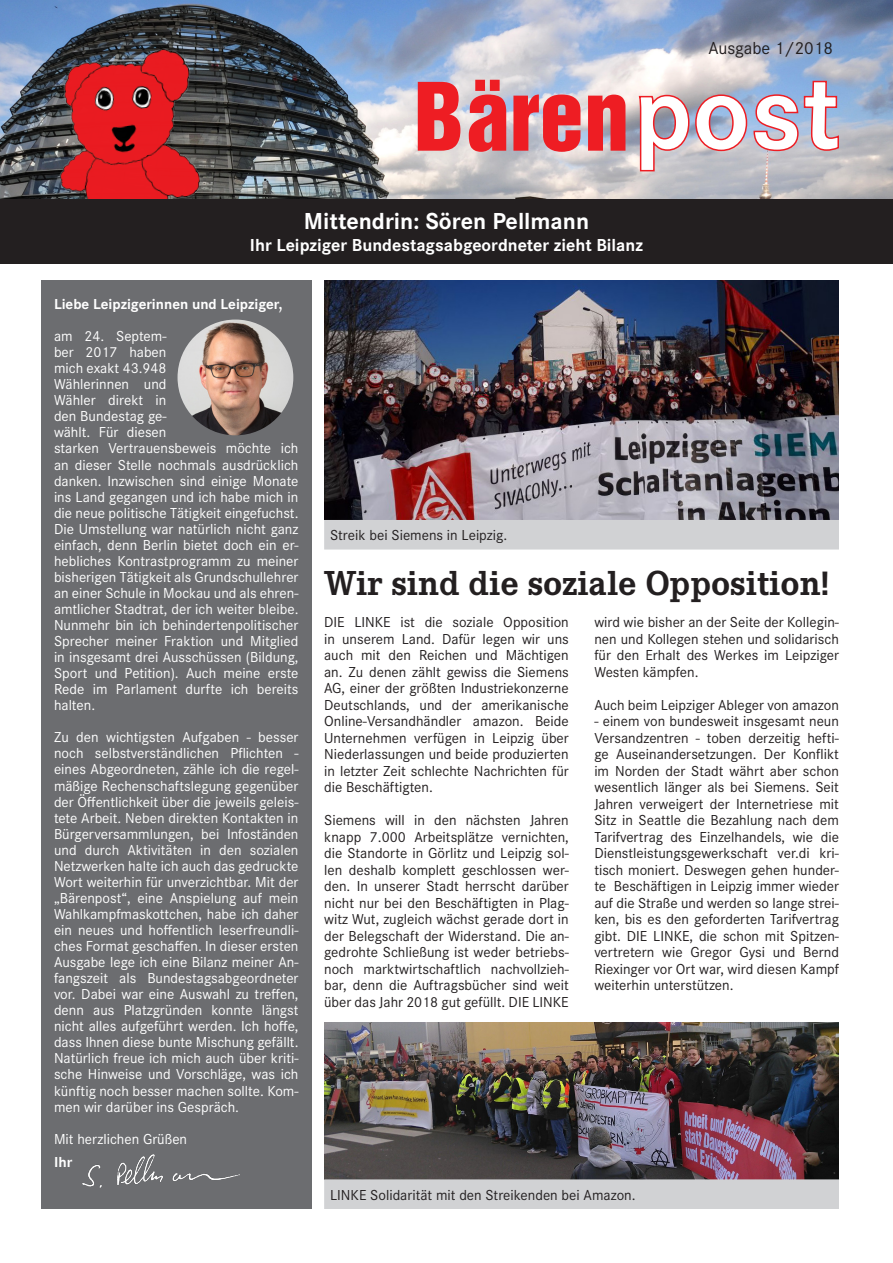
<style>
.page{position:relative;width:893px;height:1263px;background:#fff}
.page>*{position:absolute;margin:0;border:0;box-sizing:border-box;transform-origin:0 0}
.t1{font:700 36px "Corporate E";color:#231f20}
.t2{font:700 24px "Corporate S";color:#fff}
.t3{font:700 18px "Corporate S";color:#fff}
.t4{font:18px "Corporate S";color:#231f20}
.t5{font:15px/16.5px "Corporate S";color:#231f20;text-align:justify}
.t6{font:15px/16px "Corporate S";color:#fff}
.t7{font:700 15px "Corporate S";color:#fff}
</style>
<div class="page">
<img style="left:0;top:0;width:893px;height:199px">
<img style="left:41px;top:36px;width:172px;height:163px">
<div style="left:41px;top:281px;width:270px;height:928px;background:#6c6d70"></div>
<div style="left:0;top:199px;width:893px;height:65px;background:#231f20"></div>
<img style="left:178px;top:320px;width:115px;height:115px;border-radius:58px">
<img style="left:324px;top:281px;width:515px;height:239px">
<img style="left:82px;top:1154px;width:157px;height:34px">
<img style="left:324px;top:1023px;width:515px;height:156px">
<svg style="left:418px;top:80px;width:207px;height:72px;background:#e06870"></svg>
<svg style="left:638px;top:80px;width:202px;height:92px"></svg>
<div style="left:327px;top:523px;width:509px;height:23px;background:#d1d2d4"></div>
<div style="left:324px;top:520px;width:515px;height:29px;border:6px solid #d1d2d4"></div>
<div style="left:327px;top:1182px;width:509px;height:24px;background:#d1d2d4"></div>
<div style="left:324px;top:1179px;width:515px;height:30px;border:6px solid #d1d2d4"></div>
<p class="t2" style="left:304px;top:208px;width:287px">Mittendrin: Sören Pellmann</p>
<p class="t3" style="left:250px;top:235px;width:395px">Ihr Leipziger Bundestagsabgeordneter zieht Bilanz</p>
<p class="t4" style="left:708px;top:38px;width:126px">Ausgabe 1/2018</p>
<p class="t7" style="left:54px;top:295px;width:230px">Liebe Leipzigerinnen und Leipziger,</p>
<p class="t6" style="left:54px;top:328px;width:246px">am 24. Septem-<br>ber 2017 haben<br>mich exakt 43.948<br>Wählerinnen und<br>Wähler direkt in<br>den Bundestag ge-<br>wählt. Für diesen<br>starken Vertrauensbeweis möchte ich an dieser Stelle nochmals ausdrücklich danken. Inzwischen sind einige Monate ins Land gegangen und ich habe mich in die neue politische Tätigkeit eingefuchst.<br>Die Umstellung war natürlich nicht ganz einfach, denn Berlin bietet doch ein er&shy;hebliches Kontrastprogramm zu meiner bisherigen Tätigkeit als Grundschullehrer an einer Schule in Mockau und als ehren&shy;amtlicher Stadtrat, der ich weiter bleibe.<br>Nunmehr bin ich behindertenpolitischer<br>Sprecher meiner Fraktion und Mitglied in insgesamt drei Ausschüssen (Bildung,<br>Sport und Petition). Auch meine erste<br>Rede im Parlament durfte ich bereits halten.</p>
<p class="t6" style="left:54px;top:729px;width:246px;text-align:justify">Zu den wichtigsten Aufgaben - besser noch selbstverständlichen Pflichten - eines Abgeordneten, zähle ich die regel&shy;mäßige Rechenschaftslegung gegenüber der Öffentlichkeit über die jeweils geleis&shy;tete Arbeit. Neben direkten Kontakten in Bürgerversammlungen, bei Infoständen und durch Aktivitäten in den sozialen Netzwerken halte ich auch das gedruckte Wort weiterhin für unverzichtbar. Mit der „Bärenpost“, eine Anspielung auf mein Wahlkampfmaskottchen, habe ich daher ein neues und hoffentlich leserfreundli&shy;ches Format geschaffen. In dieser ersten Ausgabe lege ich eine Bilanz meiner An&shy;fangszeit als Bundestagsabgeordneter vor. Dabei war eine Auswahl zu treffen, denn aus Platzgründen konnte längst nicht alles aufgeführt werden. Ich hoffe, dass Ihnen diese bunte Mischung gefällt.<br>Natürlich freue ich mich auch über kriti&shy;sche Hinweise und Vorschläge, was ich künftig noch besser machen sollte. Kom&shy;men wir darüber ins Gespräch.</p>
<p class="t6" style="left:54px;top:1131px;width:135px">Mit herzlichen Grüßen</p>
<p class="t7" style="left:54px;top:1153px;width:20px">Ihr</p>
<p class="t5" style="left:330px;top:527px;width:179px">Streik bei Siemens in Leipzig.</p>
<p class="t1" style="left:324px;top:562px;width:506px">Wir sind die soziale Opposition!</p>
<p class="t5" style="left:324px;top:614px;width:246px">DIE LINKE ist die soziale Opposition in unserem Land. Dafür legen wir uns auch mit den Reichen und Mächtigen an. Zu denen zählt gewiss die Siemens AG, einer der größten Industriekonzerne Deutschlands, und der amerikanische Online-Versandhändler amazon. Beide Unternehmen verfügen in Leipzig über Niederlassungen und beide produzierten in letzter Zeit schlechte Nachrichten für die Beschäftigten.</p>
<p class="t5" style="left:324px;top:812px;width:246px">Siemens will in den nächsten Jahren knapp 7.000 Arbeitsplätze vernichten, die Standorte in Görlitz und Leipzig sol&shy;len deshalb komplett geschlossen wer&shy;den. In unserer Stadt herrscht darüber nicht nur bei den Beschäftigten in Plag&shy;witz Wut, zugleich wächst gerade dort in der Belegschaft der Widerstand. Die an&shy;gedrohte Schließung ist weder betriebs&shy;noch marktwirtschaftlich nachvollzieh&shy;bar, denn die Auftragsbücher sind weit über das Jahr 2018 gut gefüllt. DIE LINKE</p>
<p class="t5" style="left:594px;top:614px;width:246px">wird wie bisher an der Seite der Kollegin&shy;nen und Kollegen stehen und solidarisch für den Erhalt des Werkes im Leipziger Westen kämpfen.</p>
<p class="t5" style="left:594px;top:696px;width:246px">Auch beim Leipziger Ableger von amazon</p>
<p class="t5" style="left:594px;top:713px;width:246px">- einem von bundesweit insgesamt neun Versandzentren - toben derzeitig hefti&shy;ge Auseinandersetzungen. Der Konflikt im Norden der Stadt währt aber schon wesentlich länger als bei Siemens. Seit Jahren verweigert der Internetriese mit Sitz in Seattle die Bezahlung nach dem Tarifvertrag des Einzelhandels, wie die Dienstleistungsgewerkschaft ver.di kri&shy;tisch moniert. Deswegen gehen hunder&shy;te Beschäftigen in Leipzig immer wieder auf die Straße und werden so lange strei&shy;ken, bis es den geforderten Tarifvertrag gibt. DIE LINKE, die schon mit Spitzen&shy;vertretern wie Gregor Gysi und Bernd Riexinger vor Ort war, wird diesen Kampf weiterhin unterstützen.</p>
<p class="t5" style="left:330px;top:1187px;width:307px">LINKE Solidarität mit den Streikenden bei Amazon.</p>
</div>
